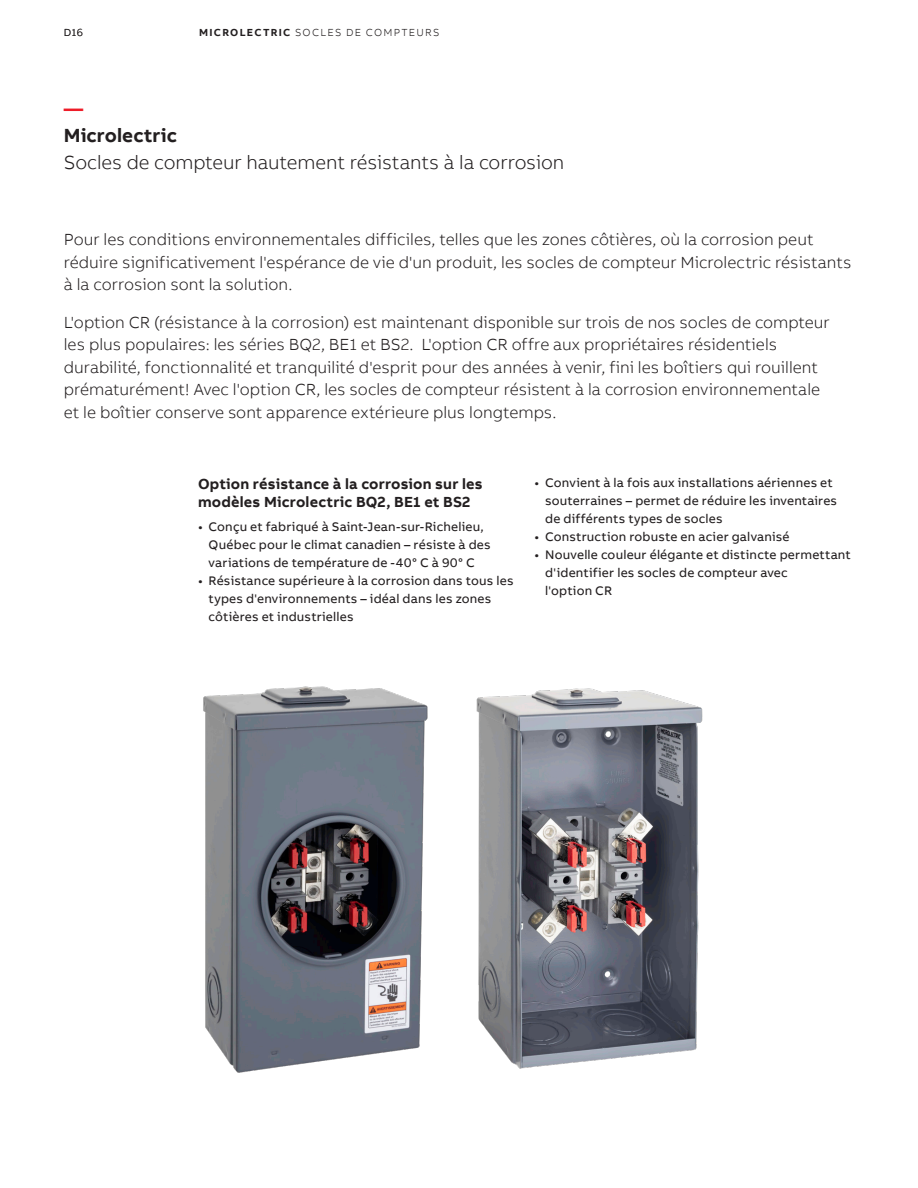
<style>
.page{position:relative;width:918px;height:1188px;background:#fff}
.page>*{position:absolute;margin:0;border:0;box-sizing:border-box;transform-origin:0 0}
.Headline_S_13pt_18pt{font:300 19.5px "AB Bvoice";letter-spacing:-.005em;color:#231f20}
.Headline_S_13pt_18pt-2{font:700 19.5px "AB Bvoice";letter-spacing:.005em;color:#231f20}
.Headline_S_13pt_18pt-3{font:700 19.5px "AB Bvoice";color:#ee1c28}
.t1{font:300 16.5px/22.5px "AB Bvoice";color:#231f20}
.t2{font:700 15px/18px "AB Bvoice";letter-spacing:.01em;color:#231f20}
.t3{font:12.75px/18px "AB Bvoice";letter-spacing:.015em;color:#231f20}
.t4{font:300 10.5px "AB Bvoice";letter-spacing:.12em;color:#231f20}
.s1{font-weight:700}
</style>
<div class="page">
<img style="left:203px;top:686px;width:225px;height:387px">
<img style="left:476px;top:688px;width:227px;height:381px">
<p class="t4" style="left:64px;top:26px;width:21px">D16</p>
<p class="t4" style="left:199px;top:26px;width:242px"><span class="s1">MICROLECTRIC</span> SOCLES DE COMPTEURS</p>
<p class="Headline_S_13pt_18pt-3" style="left:64px;top:96px;width:21px">—</p>
<p class="Headline_S_13pt_18pt-2" style="left:64px;top:123px;width:115px">Microlectric</p>
<p class="Headline_S_13pt_18pt" style="left:64px;top:151px;width:502px">Socles de compteur hautement résistants à la corrosion</p>
<p class="t1" style="left:64px;top:228px;width:789px">Pour les conditions environnementales difficiles, telles que les zones côtières, où la corrosion peut réduire significativement l'espérance de vie d'un produit, les socles de compteur Microlectric résistants à la corrosion sont la solution.</p>
<p class="t1" style="left:64px;top:311px;width:767px">L'option CR (résistance à la corrosion) est maintenant disponible sur trois de nos socles de compteur les plus populaires: les séries BQ2, BE1 et BS2. L'option CR offre aux propriétaires résidentiels durabilité, fonctionnalité et tranquilité d'esprit pour des années à venir, fini les boîtiers qui rouillent prématurément! Avec l'option CR, les socles de compteur résistent à la corrosion environnementale et le boîtier conserve sont apparence extérieure plus longtemps.</p>
<p class="t2" style="left:198px;top:475px;width:286px">Option résistance à la corrosion sur les modèles Microlectric BQ2, BE1 et BS2</p>
<p class="t3" style="left:209px;top:518px;width:284px;text-indent:-11px">• Conçu et fabriqué à Saint-Jean-sur-Richelieu,<br>Québec pour le climat canadien – résiste à des variations de température de -40° C à 90° C</p>
<p class="t3" style="left:209px;top:572px;width:307px;text-indent:-11px">• Résistance supérieure à la corrosion dans tous les types d'environnements – idéal dans les zones côtières et industrielles</p>
<p class="t3" style="left:545px;top:474px;width:293px;text-indent:-11px">• Convient à la fois aux installations aériennes et souterraines – permet de réduire les inventaires de différents types de socles</p>
<p class="t3" style="left:535px;top:528px;width:257px">• Construction robuste en acier galvanisé</p>
<p class="t3" style="left:545px;top:546px;width:307px;text-indent:-11px">• Nouvelle couleur élégante et distincte permettant d'identifier les socles de compteur avec<br>l'option CR</p>
</div>
